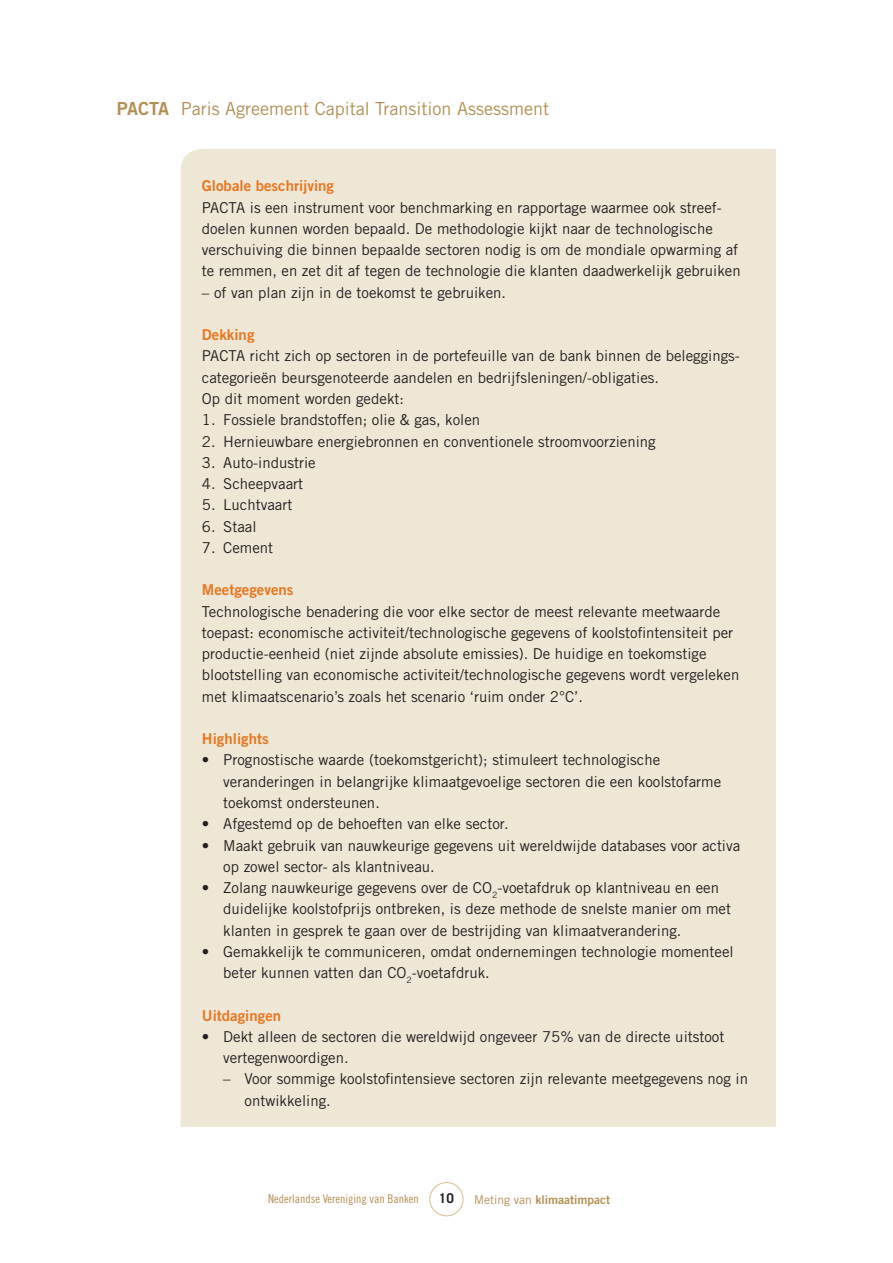
<style>
.page{position:relative;width:893px;height:1263px;background:#fff}
.page>*{position:absolute;margin:0;border:0;box-sizing:border-box;transform-origin:0 0}
.Uitdagingen{font:18px "Trade Gothic";color:#b48f54}
.KADER_opsomming{font:15px/21.3px "Trade Gothic";color:#231f20}
.KADER_tekst{font:15px/21.3px "Trade Gothic";color:#231f20}
.KADER_kopje{font:15px "Trade Gothic Bold Two";color:#e9751e}
.t1{font:700 13.5px "Trade Gothic";color:#231f20}
.t2{font:12px "Trade Gothic Cond Eighteen";color:#b48f54}
.t3{font:12px "Trade Gothic Bold Two";color:#b48f54}
.s1{font-family:"Trade Gothic Bold Two"}
.s2{font-family:"Trade Gothic"}
</style>
<div class="page">
<div style="left:429px;top:1182px;width:34px;height:34px;border:1px solid #d8bf91;border-radius:50%"></div>
<div style="left:181px;top:149px;width:595px;height:978px;background:#eee7d6"></div>
<p class="Uitdagingen" style="left:117px;top:98px;width:434px"><span class="s1">PACTA</span> Paris Agreement Capital Transition Assessment</p>
<p class="KADER_kopje" style="left:202px;top:177px;width:134px">Globale beschrijving</p>
<p class="KADER_tekst" style="left:202px;top:196px;width:540px">PACTA is een instrument voor benchmarking en rapportage waarmee ook streef&shy;doelen kunnen worden bepaald. De methodologie kijkt naar de technologische verschuiving die binnen bepaalde sectoren nodig is om de mondiale opwarming af te remmen, en zet dit af tegen de technologie die klanten daadwerkelijk gebruiken</p>
<p class="KADER_tekst" style="left:202px;top:281px;width:306px">– of van plan zijn in de toekomst te gebruiken.</p>
<p class="KADER_kopje" style="left:202px;top:326px;width:54px">Dekking</p>
<p class="KADER_tekst" style="left:202px;top:345px;width:539px">PACTA richt zich op sectoren in de portefeuille van de bank binnen de beleggings&shy;categorieën beursgenoteerde aandelen en bedrijfsleningen/-obligaties.<br>Op dit moment worden gedekt:</p>
<p class="KADER_opsomming" style="left:202px;top:409px;width:280px">1. Fossiele brandstoffen; olie &amp; gas, kolen</p>
<p class="KADER_opsomming" style="left:202px;top:430px;width:455px">2. Hernieuwbare energiebronnen en conventionele stroomvoorziening</p>
<p class="KADER_opsomming" style="left:202px;top:452px;width:115px">3. Auto-industrie</p>
<p class="KADER_opsomming" style="left:202px;top:473px;width:103px">4. Scheepvaart</p>
<p class="KADER_opsomming" style="left:202px;top:494px;width:92px">5. Luchtvaart</p>
<p class="KADER_opsomming" style="left:202px;top:515px;width:56px">6. Staal</p>
<p class="KADER_opsomming" style="left:202px;top:537px;width:73px">7. Cement</p>
<p class="KADER_kopje" style="left:202px;top:581px;width:93px">Meetgegevens</p>
<p class="KADER_tekst" style="left:202px;top:600px;width:539px">Technologische benadering die voor elke sector de meest relevante meetwaarde toepast: economische activiteit/technologische gegevens of koolstofintensiteit per productie-eenheid (niet zijnde absolute emissies). De huidige en toekomstige blootstelling van economische activiteit/technologische gegevens wordt vergeleken met klimaatscenario’s zoals het scenario ‘ruim onder 2°C’.</p>
<p class="KADER_kopje" style="left:202px;top:729px;width:68px">Highlights</p>
<p class="KADER_opsomming" style="left:223px;top:749px;width:499px;text-indent:-21px">• Prognostische waarde (toekomstgericht); stimuleert technologische veranderingen in belangrijke klimaatgevoelige sectoren die een koolstofarme toekomst ondersteunen.</p>
<p class="KADER_opsomming" style="left:202px;top:813px;width:308px">• Afgestemd op de behoeften van elke sector.</p>
<p class="KADER_opsomming" style="left:223px;top:834px;width:519px;text-indent:-21px">• Maakt gebruik van nauwkeurige gegevens uit wereldwijde databases voor activa op zowel sector- als klantniveau.</p>
<p class="KADER_opsomming" style="left:223px;top:877px;width:509px;text-indent:-21px">• Zolang nauwkeurige gegevens over de CO<sub>2</sub>-voetafdruk op klantniveau en een duidelijke koolstofprijs ontbreken, is deze methode de snelste manier om met klanten in gesprek te gaan over de bestrijding van klimaatverandering.</p>
<p class="KADER_opsomming" style="left:223px;top:941px;width:512px;text-indent:-21px">• Gemakkelijk te communiceren, omdat ondernemingen technologie momenteel beter kunnen vatten dan CO<sub>2</sub>-voetafdruk.</p>
<p class="KADER_kopje" style="left:202px;top:1006px;width:81px">Uitdagingen</p>
<p class="KADER_opsomming" style="left:223px;top:1026px;width:503px;text-indent:-21px">• Dekt alleen de sectoren die wereldwijd ongeveer 75% van de directe uitstoot vertegenwoordigen.</p>
<p class="KADER_opsomming" style="left:244px;top:1068px;width:505px;text-indent:-21px">– Voor sommige koolstofintensieve sectoren zijn relevante meetgegevens nog in ontwikkeling.</p>
<p class="t2" style="left:268px;top:1192px;width:152px">Nederlandse Vereniging van Banken</p>
<p class="t1" style="left:439px;top:1190px;width:17px">10</p>
<p class="t3" style="left:474px;top:1192px;width:137px"><span class="s2">Meting van</span> klimaatimpact</p>
</div>
